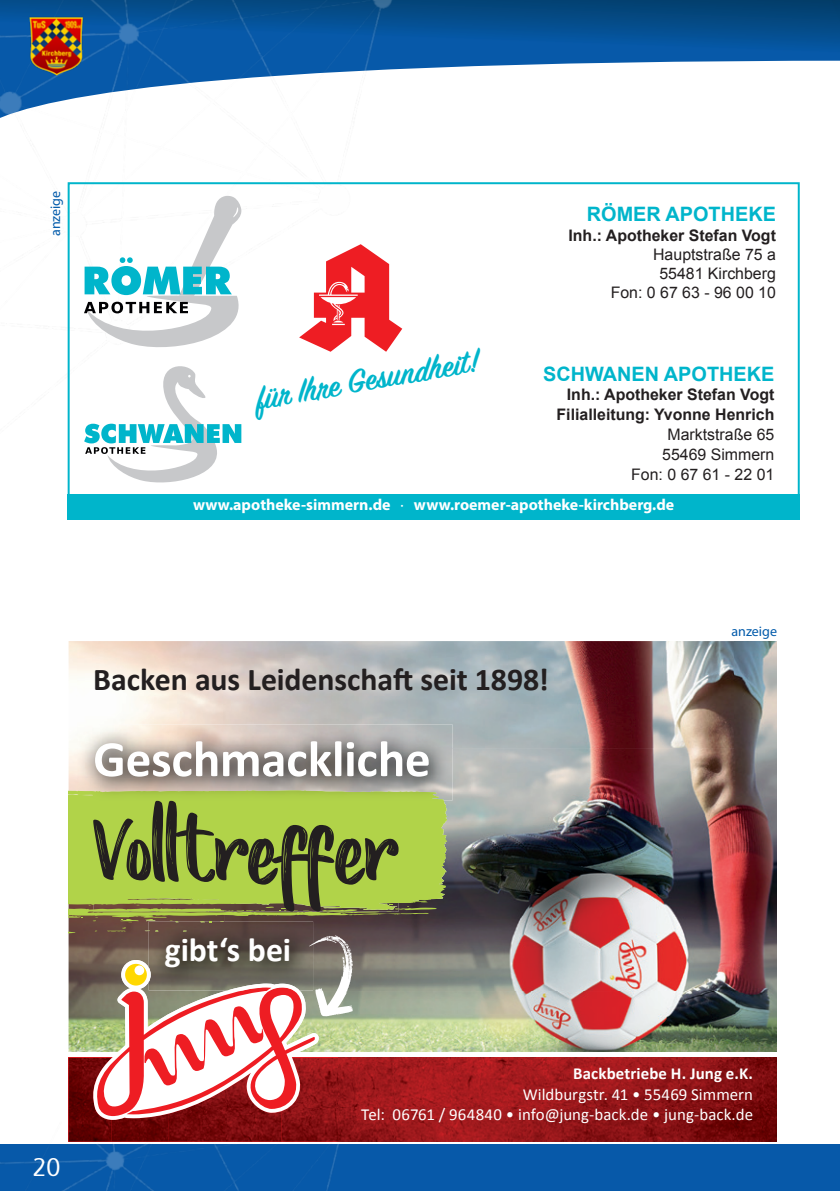
<style>
.page{position:relative;width:840px;height:1191px;background:#fff}
.page>*{position:absolute;margin:0;border:0;box-sizing:border-box;transform-origin:0 0}
.t1{font:92.2px "Love Story Rough";letter-spacing:-.005em;color:#231f20}
.t2{font:700 51.2px "Calibri";letter-spacing:-.005em;color:#fff}
.t3{font:600 35.8px "Sign Painter House Script";color:#00b5cb}
.t4{font:700 33.8px "Calibri";letter-spacing:-.005em;color:#fff}
.t5{font:700 31.8px "Calibri";letter-spacing:-.005em;color:#231f20}
.t6{font:24px "Oxygen";color:#fff}
.t7{font:700 19.8px "Arial";color:#00b5cb}
.t8{font:16.8px/20.2px "Calibri";letter-spacing:.005em;color:#fff;text-align:right}
.t9{font:700 16.8px "Calibri";letter-spacing:.005em;color:#fff}
.t10{font:15.8px/19px "Arial";color:#231f20;text-align:right}
.t11{font:700 15.8px/19.8px "Arial";color:#231f20;text-align:right}
.t12{font:700 15.8px "Myriad Pro";color:#fff}
.t13{font:14px "Myriad Pro";color:#015aaa}
.s1{font-weight:400}
</style>
<div class="page">
<svg style="left:453px;top:0;width:345px;height:67px;background:#145a98"></svg>
<img style="left:0;top:0;width:453px;height:520px">
<svg style="left:798px;top:0;width:41px;height:61px;background:#054c8a"></svg>
<div style="left:0;top:1144px;width:839px;height:47px;background:#0759a9"></div>
<img style="left:0;top:1141px;width:404px;height:50px">
<img style="left:24px;top:14px;width:62px;height:62px">
<img style="left:383px;top:749px;width:351px;height:242px">
<img style="left:68px;top:641px;width:666px;height:108px">
<img style="left:734px;top:641px;width:42px;height:411px">
<img style="left:68px;top:748px;width:10px;height:42px">
<img style="left:398px;top:748px;width:54px;height:144px">
<img style="left:366px;top:927px;width:29px;height:64px">
<img style="left:366px;top:991px;width:369px;height:61px">
<div style="left:68px;top:790px;width:379px;height:16px;background:#b1d349"></div>
<div style="left:68px;top:806px;width:380px;height:121px;background:#b1d349"></div>
<svg style="left:174px;top:806px;width:129px;height:5px"></svg>
<svg style="left:312px;top:806px;width:117px;height:5px"></svg>
<img style="left:68px;top:1119px;width:43px;height:22px">
<img style="left:366px;top:1057px;width:410px;height:51px">
<img style="left:111px;top:1119px;width:57px;height:22px">
<img style="left:168px;top:1108px;width:608px;height:33px">
<img style="left:78px;top:724px;width:305px;height:66px">
<img style="left:78px;top:790px;width:365px;height:10px">
<svg style="left:68px;top:897px;width:298px;height:222px"></svg>
<div style="left:68px;top:494px;width:731px;height:26px;background:#00b5cb"></div>
<div style="left:291px;top:240px;width:121px;height:120px;background:#fff"></div>
<svg style="left:299px;top:244px;width:103px;height:108px"></svg>
<svg style="left:84px;top:196px;width:157px;height:151px"></svg>
<svg style="left:84px;top:366px;width:157px;height:116px"></svg>
<p class="t13" style="left:47px;top:236px;width:47px;rotate:-90deg">anzeige</p>
<h3 class="t3" style="left:252px;top:377px;width:228px;rotate:-10deg">für Ihre Gesundheit!</h3>
<p class="t7" style="left:586px;top:201px;width:190px">RÖMER APOTHEKE</p>
<p class="t11" style="left:568px;top:226px;width:209px">Inh.: Apotheker Stefan Vogt</p>
<p class="t10" style="left:610px;top:245px;width:167px">Hauptstraße 75 a<br>55481 Kirchberg<br>Fon: 0 67 63 - 96 00 10</p>
<p class="t7" style="left:543px;top:360px;width:232px">SCHWANEN APOTHEKE</p>
<p class="t11" style="left:556px;top:385px;width:219px">Inh.: Apotheker Stefan Vogt<br>Filialleitung: Yvonne Henrich</p>
<p class="t10" style="left:631px;top:425px;width:144px;line-height:19.8px">Marktstraße 65<br>55469 Simmern<br>Fon: 0 67 61 - 22 01</p>
<p class="t12" style="left:193px;top:494px;width:482px">www.apotheke-simmern.de <span class="s1">·</span> www.roemer-apotheke-kirchberg.de</p>
<h3 class="t5" style="left:93px;top:657px;width:457px">Backen aus Leidenschaft seit 1898!</h3>
<h2 class="t2" style="left:93px;top:723px;width:339px">Geschmackliche</h2>
<h1 class="t1" style="left:93px;top:785px;width:308px">Volltreffer</h1>
<h3 class="t4" style="left:165px;top:925px;width:127px">gibt‘s bei</h3>
<p class="t13" style="left:731px;top:623px;width:47px">anzeige</p>
<h3 class="t6" style="left:33px;top:1151px;width:29px">20</h3>
<p class="t9" style="left:573px;top:1062px;width:181px">Backbetriebe H. Jung e.K.</p>
<p class="t8" style="left:361px;top:1083px;width:393px">Wildburgstr. 41 • 55469 Simmern<br>Tel: 06761 / 964840 • info@jung-back.de • jung-back.de</p>
</div>
